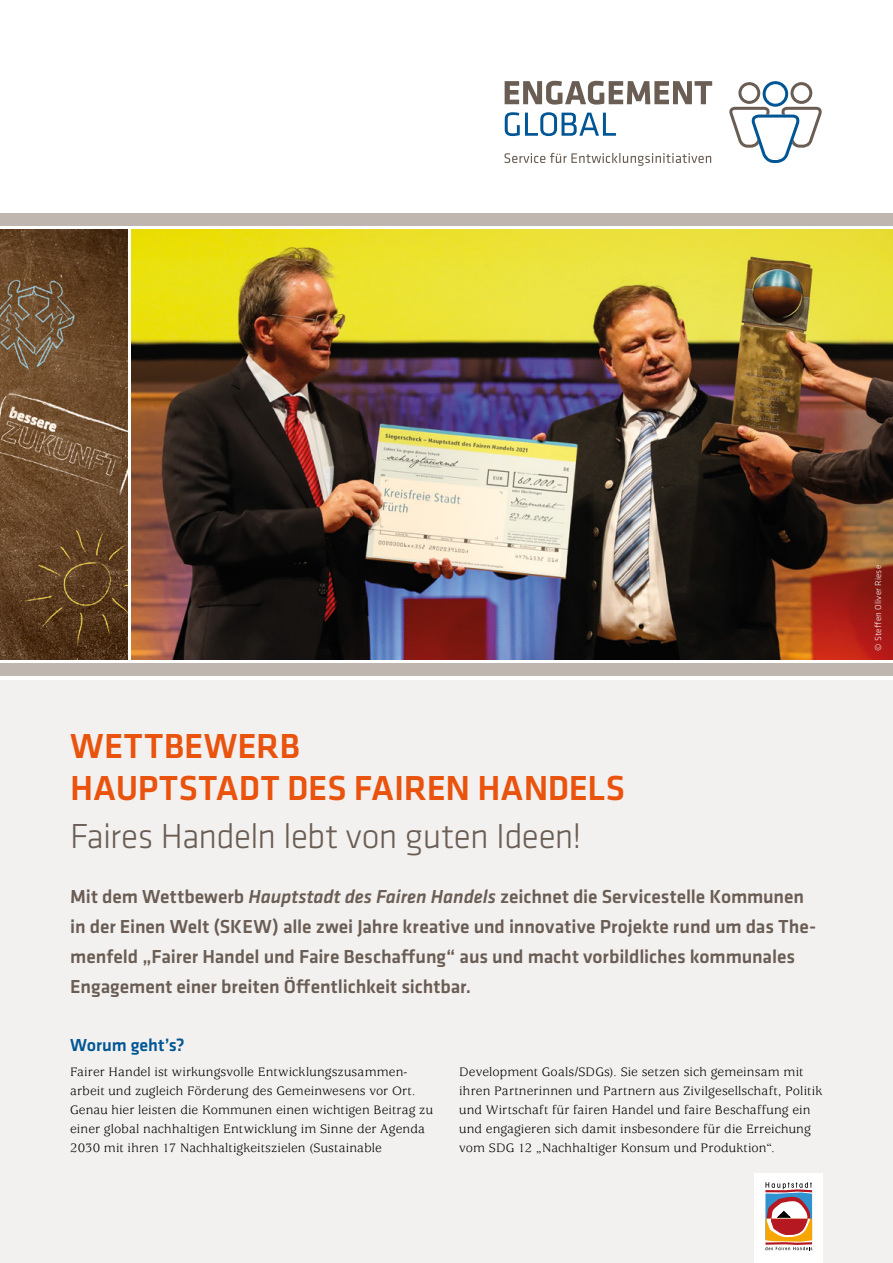
<style>
.page{position:relative;width:893px;height:1263px;background:#fff}
.page>*{position:absolute;margin:0;border:0;box-sizing:border-box;transform-origin:0 0}
.t1{font:500 36px "Klavika Basic";color:#e9530e}
.t2{font:300 36px "Klavika Basic";letter-spacing:-.02em;color:#6a5d54}
.t3{font:500 19.5px/30px "Klavika Basic";letter-spacing:-.005em;color:#6a5d54}
.t4{font:500 18px "Klavika Basic";color:#005694}
.t5{font:13.5px/19.2px "Usherwood Std";letter-spacing:.01em;color:#000}
.P_BU{font:300 9px "Klavika Basic";letter-spacing:.025em;color:#fff}
.s1{font-style:italic}
</style>
<div class="page">
<div style="left:0;top:663px;width:893px;height:13px;background:#bfb6af"></div>
<div style="left:0;top:213px;width:893px;height:12px;background:#bfb6af"></div>
<div style="left:0;top:680px;width:893px;height:583px;background:#f3f1f0"></div>
<img style="left:132px;top:230px;width:761px;height:429px">
<img style="left:0;top:230px;width:128px;height:429px">
<svg style="left:729px;top:81px;width:93px;height:82px"></svg>
<svg style="left:505px;top:81px;width:207px;height:24px"></svg>
<svg style="left:505px;top:112px;width:111px;height:24px"></svg>
<svg style="left:504px;top:153px;width:207px;height:13px"></svg>
<div style="left:755px;top:1174px;width:68px;height:89px;background:#fff"></div>
<svg style="left:765px;top:1182px;width:47px;height:68px"></svg>
<h1 class="t1" style="left:70px;top:722px;width:231px">WETTBEWERB</h1>
<h1 class="t1" style="left:70px;top:764px;width:557px">HAUPTSTADT DES FAIREN HANDELS</h1>
<h2 class="t2" style="left:70px;top:815px;width:513px">Faires Handeln lebt von guten Ideen!</h2>
<h3 class="t3" style="left:70px;top:881px;width:748px">Mit dem Wettbewerb <span class="s1">Hauptstadt des Fairen Handels</span> zeichnet die Servicestelle Kommunen in der Einen Welt (SKEW) alle zwei Jahre kreative und innovative Projekte rund um das The&shy;menfeld „Fairer Handel und Faire Beschaffung“ aus und macht vorbildliches kommunales Engagement einer breiten Öffentlichkeit sichtbar.</h3>
<h4 class="t4" style="left:70px;top:1032px;width:116px">Worum geht’s?</h4>
<p class="t5" style="left:70px;top:1062px;width:364px">Fairer Handel ist wirkungsvolle Entwicklungszusammen&shy;arbeit und zugleich Förderung des Gemeinwesens vor Ort.<br>Genau hier leisten die Kommunen einen wichtigen Beitrag zu einer global nachhaltigen Entwicklung im Sinne der Agenda 2030 mit ihren 17 Nachhaltigkeitszielen (Sustainable</p>
<p class="t5" style="left:459px;top:1062px;width:365px">Development Goals/SDGs). Sie setzen sich gemeinsam mit ihren Partnerinnen und Partnern aus Zivilgesellschaft, Politik und Wirtschaft für fairen Handel und faire Beschaffung ein und engagieren sich damit insbesondere für die Erreichung vom SDG 12 „Nachhaltiger Konsum und Produktion“.</p>
<p class="P_BU" style="left:873px;top:651px;width:87px;rotate:-90deg">© Steffen Oliver Riese</p>
</div>
